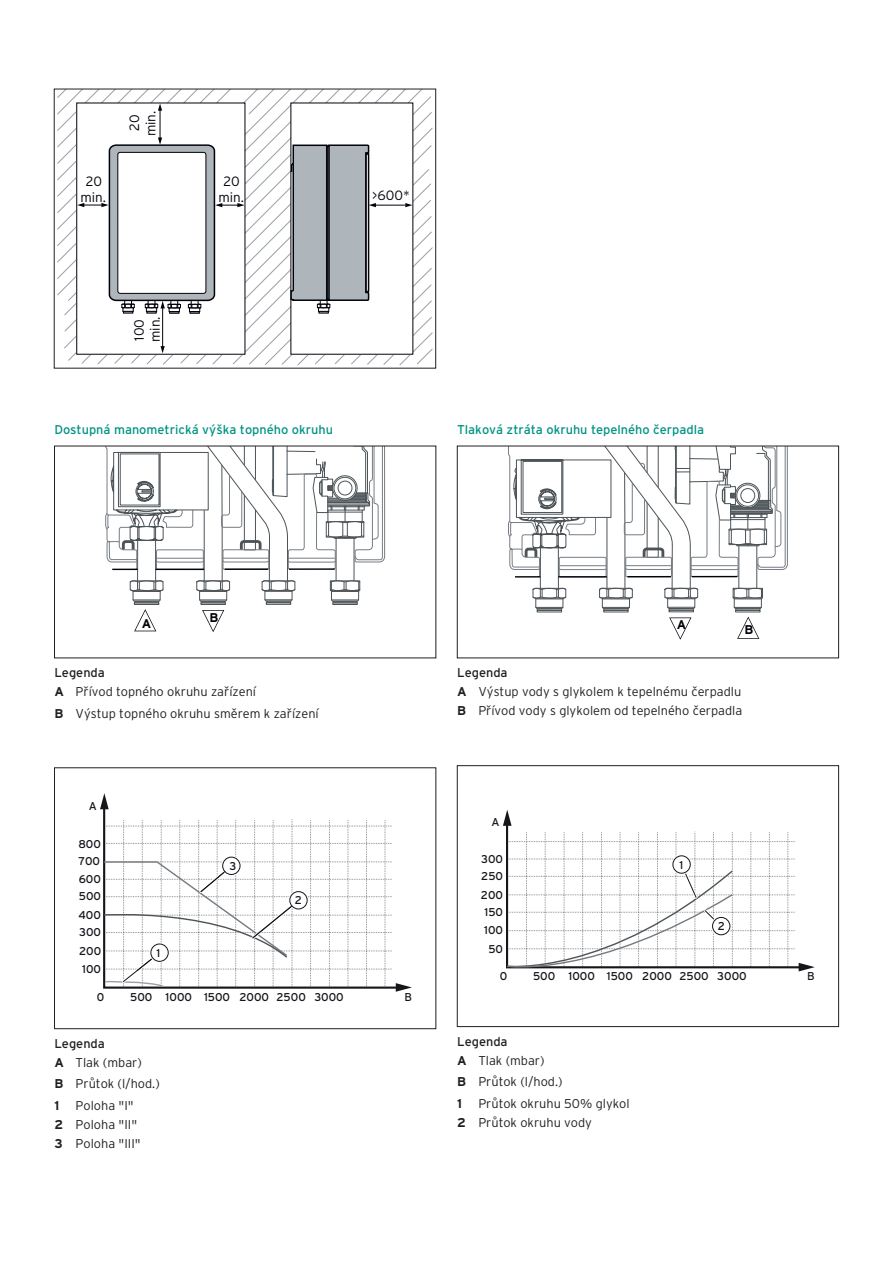
<style>
.page{position:relative;width:893px;height:1263px;background:#fff}
.page>*{position:absolute;margin:0;border:0;box-sizing:border-box;transform-origin:0 0}
.t1{font:300 13.5px/16.2px "Interstate CE";color:#02020a;text-align:center}
.t2{font:300 12.75px/19.2px "Interstate CE";color:#231f20}
.t3{font:12.75px "Interstate CE";color:#009385}
.t4{font:700 12.6px "Interstate CE";color:#02020a}
.t5{font:11.4px/18.3px "Interstate CE";color:#17141a}
.t6{font:11.4px/16.6px "Interstate OT";color:#17141a;text-align:center}
.s1{font-weight:400}
.s2{font-weight:700}
</style>
<div class="page">
<svg style="left:57px;top:91px;width:376px;height:275px"></svg>
<hr style="left:375px;top:205px;width:30px;height:1px;background:#02020a">
<svg style="left:100px;top:446px;width:312px;height:546px"></svg>
<div style="left:151px;top:944px;width:17px;height:17px;background:#fff;border-radius:50%"></div>
<div style="left:149px;top:942px;width:21px;height:21px;border:3px solid #fff;border-radius:50%"></div>
<div style="left:151px;top:944px;width:18px;height:18px;border:1px solid #17141a;border-radius:50%"></div>
<div style="left:54px;top:768px;width:382px;height:261px;border:1px solid #231f20"></div>
<svg style="left:503px;top:446px;width:312px;height:526px"></svg>
<div style="left:713px;top:917px;width:17px;height:18px;background:#fff;border-radius:50%"></div>
<div style="left:711px;top:916px;width:20px;height:20px;border:3px solid #fff;border-radius:50%"></div>
<div style="left:712px;top:917px;width:18px;height:18px;border:1px solid #17141a;border-radius:50%"></div>
<div style="left:457px;top:765px;width:382px;height:262px;border:1px solid #231f20"></div>
<p class="t1" style="left:128px;top:136px;width:27px;rotate:-90deg">20 min.</p>
<p class="t1" style="left:80px;top:174px;width:27px">20 min.</p>
<p class="t1" style="left:218px;top:174px;width:27px">20 min.</p>
<p class="t1" style="left:372px;top:189px;width:39px">&gt;600*</p>
<p class="t1" style="left:132px;top:342px;width:27px;text-align:left;rotate:-90deg">100 min.</p>
<p class="t3" style="left:54px;top:425px;width:280px">Dostupná manometrická výška topného okruhu</p>
<p class="t3" style="left:457px;top:425px;width:249px">Tlaková ztráta okruhu tepelného čerpadla</p>
<p class="t4" style="left:142px;top:619px;width:11px">A</p>
<p class="t4" style="left:209px;top:613px;width:10px">B</p>
<p class="t2" style="left:54px;top:664px;width:203px"><span class="s1">Legenda<br></span><span class="s2">A</span> Přívod topného okruhu zařízení</p>
<p class="t2" style="left:54px;top:705px;width:266px"><span class="s2">B</span> Výstup topného okruhu směrem k zařízení</p>
<p class="t5" style="left:89px;top:798px;width:10px">A</p>
<p class="t5" style="left:78px;top:836px;width:24px">800</p>
<p class="t5" style="left:78px;top:853px;width:23px">700</p>
<p class="t5" style="left:79px;top:871px;width:24px">600</p>
<p class="t5" style="left:78px;top:888px;width:24px;line-height:18.9px">500<br>400</p>
<p class="t5" style="left:79px;top:924px;width:24px;text-align:justify">300<br>200<br>100</p>
<p class="t5" style="left:156px;top:945px;width:5px">1</p>
<p class="t5" style="left:229px;top:858px;width:8px">3</p>
<p class="t5" style="left:295px;top:892px;width:9px">2</p>
<p class="t5" style="left:130px;top:988px;width:215px">500 1000 1500 2000 2500 3000</p>
<p class="t5" style="left:97px;top:988px;width:9px">0</p>
<p class="t5" style="left:404px;top:988px;width:9px">B</p>
<p class="t2" style="left:54px;top:1035px;width:89px"><span class="s1">Legenda<br></span><span class="s2">A</span> Tlak (mbar)</p>
<p class="t2" style="left:54px;top:1074px;width:107px;line-height:21.3px"><span class="s2">B</span> Průtok (l/hod.)<br><span class="s2">1</span></p>
<p class="t2" style="left:54px;top:1097px;width:88px;text-indent:21px">Poloha "I"<br><span class="s2">2</span> Poloha "II"<br><span class="s2">3</span> Poloha "III"</p>
<p class="t4" style="left:677px;top:620px;width:11px">A</p>
<p class="t4" style="left:744px;top:625px;width:10px">B</p>
<p class="t2" style="left:457px;top:664px;width:287px"><span class="s1">Legenda<br></span><span class="s2">A</span> Výstup vody s glykolem k tepelnému čerpadlu<br><span class="s2">B</span> Přívod vody s glykolem od tepelného čerpadla</p>
<p class="t6" style="left:492px;top:815px;width:10px">A</p>
<p class="t6" style="left:481px;top:852px;width:23px">300</p>
<p class="t6" style="left:481px;top:888px;width:24px">200<br>150</p>
<p class="t6" style="left:484px;top:922px;width:20px">100</p>
<p class="t6" style="left:500px;top:969px;width:9px">0</p>
<p class="t6" style="left:807px;top:969px;width:9px">B</p>
<p class="t6" style="left:680px;top:857px;width:5px">1</p>
<p class="t6" style="left:481px;top:869px;width:23px">250</p>
<p class="t6" style="left:718px;top:919px;width:9px">2</p>
<p class="t6" style="left:488px;top:941px;width:16px">50</p>
<p class="t6" style="left:533px;top:969px;width:215px">500 1000 1500 2000 2500 3000</p>
<p class="t2" style="left:457px;top:1033px;width:89px"><span class="s1">Legenda<br></span><span class="s2">A</span> Tlak (mbar)</p>
<p class="t2" style="left:457px;top:1072px;width:107px;line-height:21.3px"><span class="s2">B</span> Průtok (l/hod.)<br><span class="s2">1</span></p>
<p class="t2" style="left:457px;top:1094px;width:174px;text-indent:21px">Průtok okruhu 50% glykol<br><span class="s2">2</span> Průtok okruhu vody</p>
</div>
